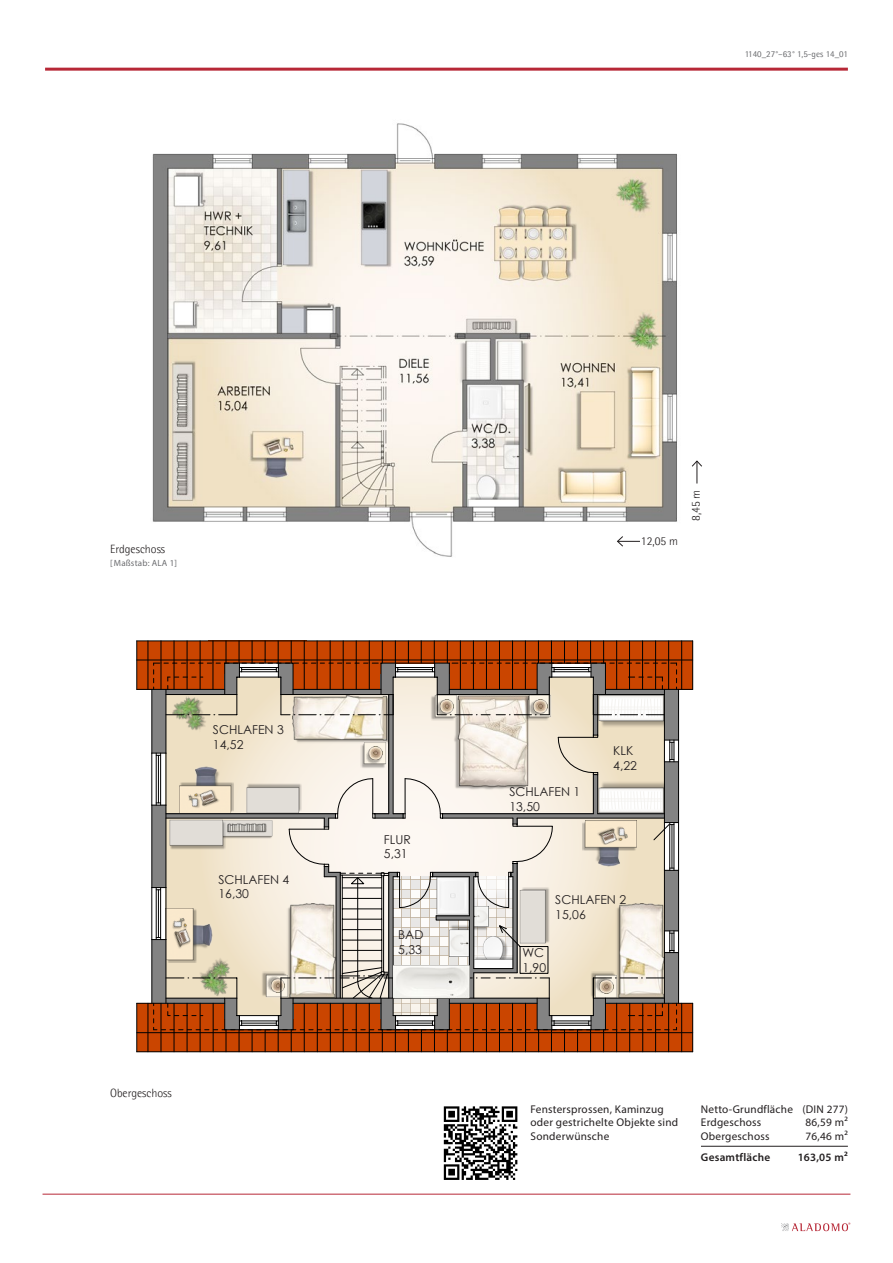
<style>
.page{position:relative;width:893px;height:1263px;background:#fff}
.page>*{position:absolute;margin:0;border:0;box-sizing:border-box;transform-origin:0 0}
.t1{font:12.3px/14.7px "Century Gothic";color:#231f20}
.t2{font:300 12px "Agfa Rotis Semisans";color:#231f20}
.t3{font:11.25px/13.5px "Myriad Pro";letter-spacing:.02em;color:#231f20}
.t4{font:600 11.25px "Myriad Pro";letter-spacing:.02em;color:#231f20}
.t5{font:9px "Agfa Rotis Semisans";color:#6c6d70}
.t6{font:9px "Myriad Pro";letter-spacing:.02em;color:#6c6d70}
</style>
<div class="page">
<hr style="left:45px;top:68px;width:803px;height:3px;background:#b72837">
<hr style="left:43px;top:1194px;width:807px;height:1px;background:#b72837">
<svg style="left:781px;top:1222px;width:69px;height:9px"></svg>
<img style="left:152px;top:123px;width:546px;height:434px">
<svg style="left:167px;top:678px;width:497px;height:57px;background:#f2e7d3"></svg>
<img style="left:169px;top:715px;width:38px;height:19px">
<img style="left:598px;top:715px;width:66px;height:13px">
<img style="left:293px;top:715px;width:95px;height:20px">
<img style="left:451px;top:715px;width:78px;height:20px">
<img style="left:524px;top:715px;width:27px;height:6px">
<img style="left:529px;top:715px;width:18px;height:1px">
<img style="left:431px;top:695px;width:27px;height:26px">
<img style="left:435px;top:715px;width:18px;height:1px">
<div style="left:137px;top:641px;width:88px;height:48px;background:#ca4500"></div>
<div style="left:372px;top:641px;width:85px;height:22px;background:#ca4500"></div>
<div style="left:605px;top:641px;width:88px;height:48px;background:#ca4500"></div>
<div style="left:137px;top:1003px;width:88px;height:48px;background:#ca4500"></div>
<div style="left:605px;top:1003px;width:88px;height:48px;background:#ca4500"></div>
<div style="left:152px;top:689px;width:14px;height:64px;background:#838383"></div>
<div style="left:665px;top:689px;width:14px;height:51px;background:#838383"></div>
<svg style="left:389px;top:715px;width:4px;height:20px"></svg>
<div style="left:593px;top:688px;width:5px;height:47px;background:#838383"></div>
<hr style="left:605px;top:689px;width:88px;height:1px;background:#000">
<hr style="left:136px;top:1003px;width:1px;height:49px;background:#000">
<hr style="left:136px;top:641px;width:1px;height:48px;background:#000">
<hr style="left:664px;top:689px;width:1px;height:51px;background:#000">
<hr style="left:678px;top:689px;width:1px;height:51px;background:#000">
<hr style="left:692px;top:1003px;width:1px;height:49px;background:#000">
<hr style="left:692px;top:641px;width:1px;height:48px;background:#000">
<hr style="left:152px;top:689px;width:1px;height:64px;background:#000">
<hr style="left:166px;top:689px;width:1px;height:64px;background:#000">
<hr style="left:137px;top:660px;width:556px;height:1px;background:#000">
<hr style="left:137px;top:641px;width:556px;height:1px;background:#000">
<hr style="left:137px;top:1032px;width:556px;height:1px;background:#000">
<hr style="left:137px;top:1051px;width:556px;height:1px;background:#000">
<hr style="left:398px;top:669px;width:34px;height:1px;background:#000">
<hr style="left:398px;top:667px;width:34px;height:1px;background:#000">
<hr style="left:398px;top:671px;width:34px;height:1px;background:#000">
<hr style="left:396px;top:663px;width:39px;height:1px;background:#000">
<hr style="left:396px;top:677px;width:39px;height:1px;background:#000">
<hr style="left:137px;top:689px;width:88px;height:1px;background:#000">
<hr style="left:148px;top:1003px;width:1px;height:49px;background:#000">
<hr style="left:393px;top:694px;width:1px;height:120px;background:#000">
<hr style="left:388px;top:694px;width:1px;height:120px;background:#000">
<hr style="left:593px;top:694px;width:1px;height:41px;background:#000">
<hr style="left:597px;top:694px;width:1px;height:41px;background:#000">
<hr style="left:605px;top:1003px;width:88px;height:1px;background:#000">
<hr style="left:137px;top:1003px;width:88px;height:1px;background:#000">
<svg style="left:152px;top:735px;width:530px;height:317px"></svg>
<hr style="left:148px;top:641px;width:1px;height:48px;background:#000">
<svg style="left:153px;top:641px;width:245px;height:74px"></svg>
<svg style="left:421px;top:641px;width:1px;height:22px"></svg>
<svg style="left:408px;top:641px;width:1px;height:22px"></svg>
<svg style="left:432px;top:641px;width:250px;height:74px"></svg>
<img style="left:393px;top:965px;width:76px;height:33px">
<svg style="left:691px;top:460px;width:11px;height:23px"></svg>
<svg style="left:616px;top:535px;width:24px;height:12px"></svg>
<hr style="left:701px;top:1146px;width:147px;height:1px;background:#231f20">
<div style="left:442px;top:1104px;width:78px;height:78px;background:linear-gradient(to right,#fff,#fff)"></div>
<svg style="left:444px;top:1106px;width:73px;height:74px"></svg>
<p class="t5" style="left:745px;top:49px;width:105px">1140_27°–63° 1,5-ges 14_01</p>
<p class="t2" style="left:110px;top:542px;width:56px">Erdgeschoss</p>
<p class="t6" style="left:110px;top:558px;width:68px">[Maßstab: ALA 1]</p>
<p class="t1" style="left:213px;top:722px;width:72px">SCHLAFEN 3<br>14,52</p>
<p class="t1" style="left:218px;top:871px;width:72px">SCHLAFEN 4<br>16,30</p>
<p class="t2" style="left:110px;top:1086px;width:63px">Obergeschoss</p>
<p class="t1" style="left:384px;top:832px;width:29px">FLUR<br>5,31</p>
<p class="t1" style="left:398px;top:927px;width:27px">BAD<br>5,33</p>
<p class="t2" style="left:641px;top:534px;width:39px">12,05 m</p>
<p class="t2" style="left:689px;top:521px;width:33px;rotate:-90deg">8,45 m</p>
<p class="t1" style="left:509px;top:784px;width:72px">SCHLAFEN 1<br>13,50</p>
<p class="t1" style="left:613px;top:743px;width:25px">KLK<br>4,22</p>
<p class="t1" style="left:555px;top:892px;width:72px">SCHLAFEN 2<br>15,06</p>
<p class="t1" style="left:522px;top:945px;width:25px">WC<br>1,90</p>
<p class="t3" style="left:530px;top:1102px;width:149px">Fenstersprossen, Kaminzug oder gestrichelte Objekte sind<br>Sonderwünsche</p>
<p class="t3" style="left:701px;top:1102px;width:148px">Netto-Grundfläche (DIN 277)<br>Erdgeschoss</p>
<p class="t3" style="left:806px;top:1115px;width:44px">86,59 m²</p>
<p class="t3" style="left:701px;top:1129px;width:70px">Obergeschoss</p>
<p class="t3" style="left:806px;top:1129px;width:44px">76,46 m²</p>
<p class="t4" style="left:701px;top:1150px;width:71px">Gesamtfläche</p>
<p class="t4" style="left:798px;top:1150px;width:52px">163,05 m²</p>
</div>
